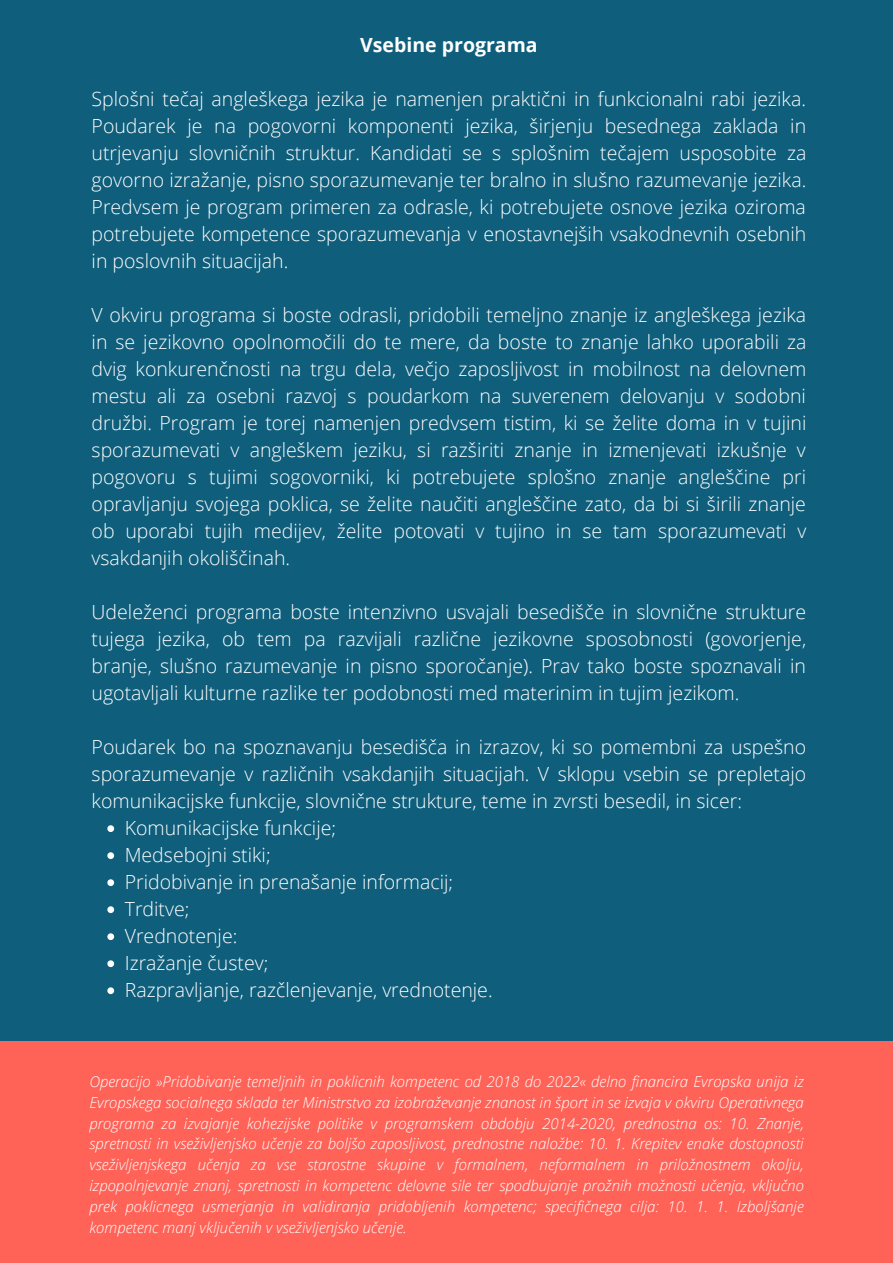
<style>
.page{position:relative;width:893px;height:1263px;background:#0f5e7b}
.page>*{position:absolute;margin:0;border:0;box-sizing:border-box;transform-origin:0 0}
.t1{font:300 19.5px/27px "Open Sans";color:#fff;text-align:justify}
.t2{font:700 19.5px "Open Sans";color:#fff}
.t3{font:italic 300 15px/20.9px "Open Sans";color:#fff;text-align:justify}
</style>
<div class="page">
<svg style="left:107px;top:825px;width:7px;height:7px"></svg>
<svg style="left:107px;top:852px;width:7px;height:7px"></svg>
<svg style="left:107px;top:879px;width:7px;height:7px"></svg>
<svg style="left:107px;top:906px;width:7px;height:7px"></svg>
<svg style="left:107px;top:933px;width:7px;height:7px"></svg>
<svg style="left:107px;top:960px;width:7px;height:7px"></svg>
<svg style="left:107px;top:987px;width:7px;height:7px"></svg>
<div style="left:0;top:1041px;width:893px;height:222px;background:#ff6257"></div>
<p class="t2" style="left:360px;top:31px;width:179px">Vsebine programa</p>
<p class="t1" style="left:92px;top:85px;width:716px">Splošni tečaj angleškega jezika je namenjen praktični in funkcionalni rabi jezika.<br>Poudarek je na pogovorni komponenti jezika, širjenju besednega zaklada in utrjevanju slovničnih struktur. Kandidati se s splošnim tečajem usposobite za govorno izražanje, pisno sporazumevanje ter bralno in slušno razumevanje jezika.<br>Predvsem je program primeren za odrasle, ki potrebujete osnove jezika oziroma potrebujete kompetence sporazumevanja v enostavnejših vsakodnevnih osebnih in poslovnih situacijah.</p>
<p class="t1" style="left:92px;top:301px;width:716px">V okviru programa si boste odrasli, pridobili temeljno znanje iz angleškega jezika in se jezikovno opolnomočili do te mere, da boste to znanje lahko uporabili za dvig konkurenčnosti na trgu dela, večjo zaposljivost in mobilnost na delovnem mestu ali za osebni razvoj s poudarkom na suverenem delovanju v sodobni družbi. Program je torej namenjen predvsem tistim, ki se želite doma in v tujini sporazumevati v angleškem jeziku, si razširiti znanje in izmenjevati izkušnje v pogovoru s tujimi sogovorniki, ki potrebujete splošno znanje angleščine pri opravljanju svojega poklica, se želite naučiti angleščine zato, da bi si širili znanje ob uporabi tujih medijev, želite potovati v tujino in se tam sporazumevati v vsakdanjih okoliščinah.</p>
<p class="t1" style="left:92px;top:598px;width:716px">Udeleženci programa boste intenzivno usvajali besedišče in slovnične strukture tujega jezika, ob tem pa razvijali različne jezikovne sposobnosti (govorjenje, branje, slušno razumevanje in pisno sporočanje). Prav tako boste spoznavali in ugotavljali kulturne razlike ter podobnosti med materinim in tujim jezikom.</p>
<p class="t1" style="left:92px;top:733px;width:716px">Poudarek bo na spoznavanju besedišča in izrazov, ki so pomembni za uspešno sporazumevanje v različnih vsakdanjih situacijah. V sklopu vsebin se prepletajo komunikacijske funkcije, slovnične strukture, teme in zvrsti besedil, in sicer:</p>
<p class="t1" style="left:125px;top:814px;width:213px">Komunikacijske funkcije;</p>
<p class="t1" style="left:125px;top:841px;width:147px">Medsebojni stiki;</p>
<p class="t1" style="left:125px;top:868px;width:330px">Pridobivanje in prenašanje informacij;</p>
<p class="t1" style="left:125px;top:895px;width:66px">Trditve;</p>
<p class="t1" style="left:125px;top:922px;width:114px">Vrednotenje:</p>
<p class="t1" style="left:125px;top:949px;width:145px">Izražanje čustev;</p>
<p class="t1" style="left:125px;top:976px;width:369px">Razpravljanje, razčlenjevanje, vrednotenje.</p>
<p class="t3" style="left:89px;top:1071px;width:716px">Operacijo »Pridobivanje temeljnih in poklicnih kompetenc od 2018 do 2022« delno financira Evropska unija iz Evropskega socialnega sklada ter Ministrstvo za izobraževanje znanost in šport in se izvaja v okviru Operativnega programa za izvajanje kohezijske politike v programskem obdobju 2014-2020, prednostna os: 10. Znanje, spretnosti in vseživljenjsko učenje za boljšo zaposljivost, prednostne naložbe: 10. 1. Krepitev enake dostopnosti vseživljenjskega učenja za vse starostne skupine v formalnem, neformalnem in priložnostnem okolju, izpopolnjevanje znanj, spretnosti in kompetenc delovne sile ter spodbujanje prožnih možnosti učenja, vključno prek poklicnega usmerjanja in validiranja pridobljenih kompetenc; specifičnega cilja: 10. 1. 1. Izboljšanje kompetenc manj vključenih v vseživljenjsko učenje.</p>
</div>
